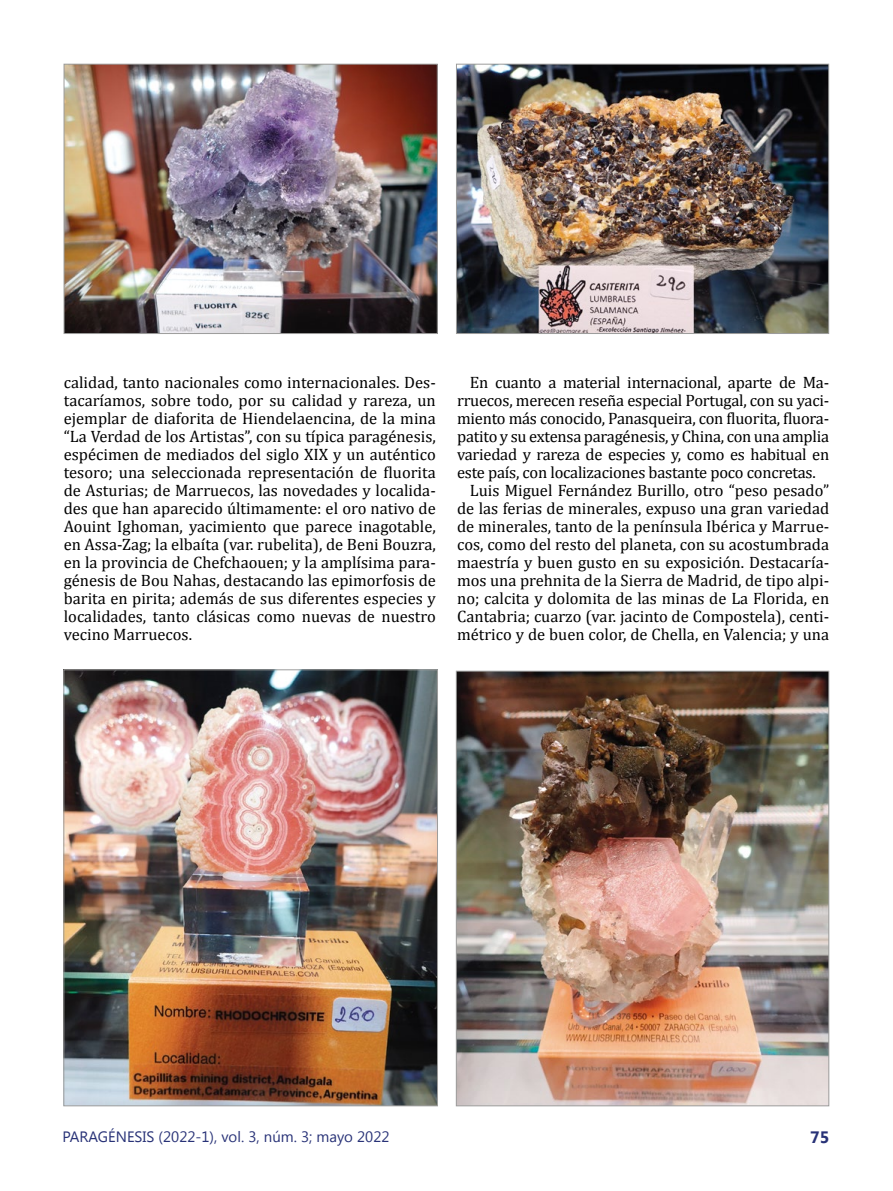
<style>
.page{position:relative;width:893px;height:1191px;background:#fff}
.page>*{position:absolute;margin:0;border:0;box-sizing:border-box;transform-origin:0 0}
.Párrafo_2_columnas{font:16.5px/18px "Cambria";color:#000;text-align:justify}
.t1{font:700 16.5px "Segoe UI";color:#283277}
.t2{font:15px "Segoe UI";color:#283277}
</style>
<div class="page">
<img style="left:66px;top:66px;width:370px;height:266px">
<div style="left:64px;top:64px;width:374px;height:270px;border:1px solid #9d9d9c"></div>
<img style="left:458px;top:66px;width:369px;height:266px">
<div style="left:456px;top:64px;width:373px;height:270px;border:1px solid #9d9d9c"></div>
<img style="left:65px;top:671px;width:371px;height:433px">
<img style="left:458px;top:673px;width:369px;height:431px">
<p class="Párrafo_2_columnas" style="left:64px;top:373px;width:374px">calidad, tanto nacionales como internacionales. Des&shy;tacaríamos, sobre todo, por su calidad y rareza, un ejemplar de diaforita de Hiendelaencina, de la mina “La Verdad de los Artistas”, con su típica paragénesis, espécimen de mediados del siglo XIX y un auténtico tesoro; una seleccionada representación de fluorita de Asturias; de Marruecos, las novedades y localida&shy;des que han aparecido últimamente: el oro nativo de Aouint Ighoman, yacimiento que parece inagotable, en Assa-Zag; la elbaíta (var. rubelita), de Beni Bouzra, en la provincia de Chefchaouen; y la amplísima para&shy;génesis de Bou Nahas, destacando las epimorfosis de barita en pirita; además de sus diferentes especies y localidades, tanto clásicas como nuevas de nuestro vecino Marruecos.</p>
<p class="Párrafo_2_columnas" style="left:457px;top:373px;width:374px;text-indent:13px">En cuanto a material internacional, aparte de Ma&shy;rruecos, merecen reseña especial Portugal, con su yaci&shy;miento más conocido, Panasqueira, con fluorita, fluora&shy;patito y su extensa paragénesis, y China, con una amplia variedad y rareza de especies y, como es habitual en este país, con localizaciones bastante poco concretas.</p>
<p class="Párrafo_2_columnas" style="left:457px;top:481px;width:374px;text-indent:13px">Luis Miguel Fernández Burillo, otro “peso pesado” de las ferias de minerales, expuso una gran variedad de minerales, tanto de la península Ibérica y Marrue&shy;cos, como del resto del planeta, con su acostumbrada maestría y buen gusto en su exposición. Destacaría&shy;mos una prehnita de la Sierra de Madrid, de tipo alpi&shy;no; calcita y dolomita de las minas de La Florida, en Cantabria; cuarzo (var. jacinto de Compostela), centi&shy;métrico y de buen color, de Chella, en Valencia; y una</p>
<p class="t2" style="left:63px;top:1126px;width:328px">PARAGÉNESIS (2022-1), vol. 3, núm. 3; mayo 2022</p>
<p class="t1" style="left:810px;top:1125px;width:20px">75</p>
</div>
